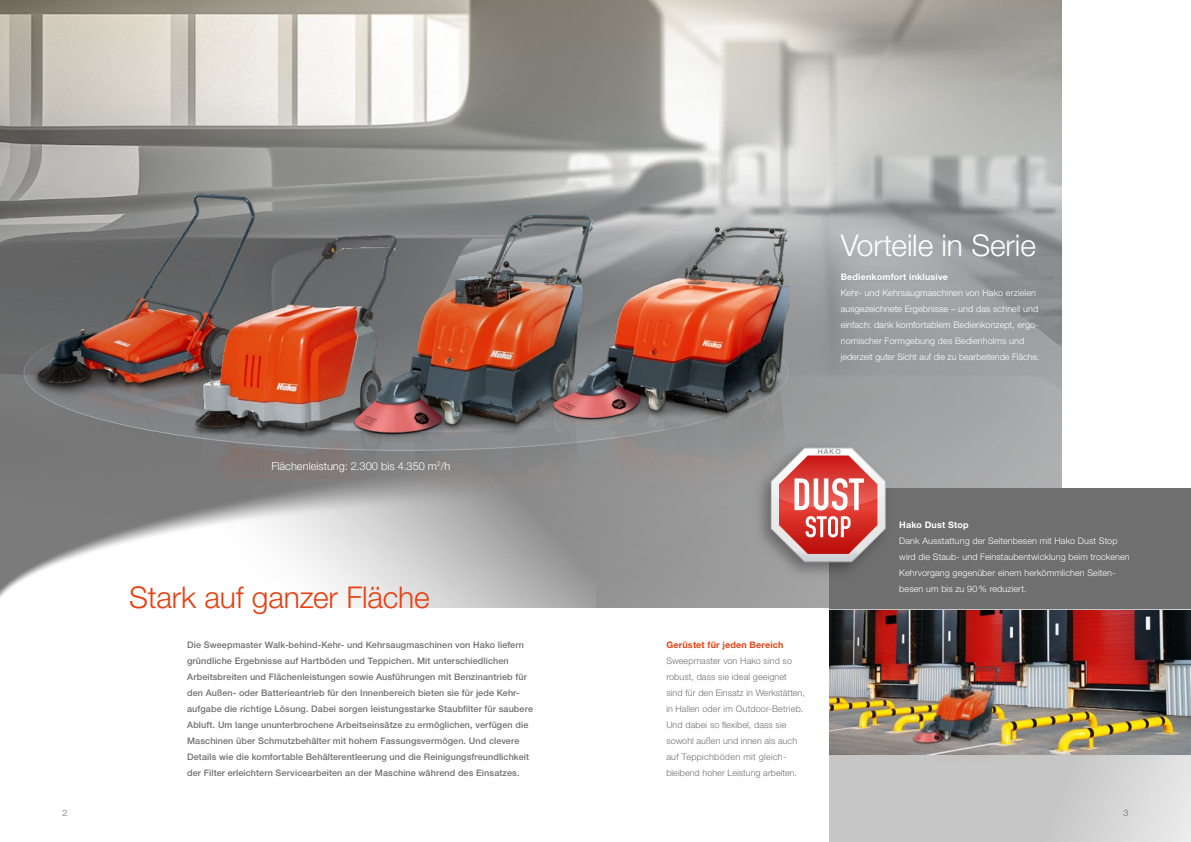
<style>
.page{position:relative;width:1191px;height:842px;background:#fff}
.page>*{position:absolute;margin:0;border:0;box-sizing:border-box;transform-origin:0 0}
.t1{font:300 30px "Helvetica Neue LT Std";letter-spacing:-.005em;color:#e74011}
.t2{font:300 30px "Helvetica Neue LT Std";letter-spacing:-.005em;color:#fff}
.t3{font:300 11px "Helvetica Neue LT Std";color:#fff}
.t4{font:500 9px/16px "Helvetica Neue LT Std";letter-spacing:.01em;color:#706f6f}
.t5{font:300 9px/16px "Helvetica Neue LT Std";letter-spacing:.01em;color:#fff}
.t6{font:300 9px/16px "Helvetica Neue LT Std";letter-spacing:.01em;color:#706f6f}
.t7{font:700 9px "Helvetica Neue LT Std";letter-spacing:.02em;color:#fff}
.t8{font:700 9px "Helvetica Neue LT Std";letter-spacing:.02em;color:#e74011}
.t9{font:6.9px "Helvetica Neue LT Std";color:#6f6f6e}
</style>
<div class="page">
<svg style="left:829px;top:608px;width:362px;height:234px;background:#cbcbcb"></svg>
<img style="left:0;top:0;width:1062px;height:608px">
<div style="left:829px;top:488px;width:362px;height:120px;background:#706f6f"></div>
<img style="left:829px;top:610px;width:362px;height:144px">
<img style="left:0;top:400px;width:595px;height:208px">
<img style="left:18px;top:156px;width:271px;height:328px">
<img style="left:184px;top:215px;width:168px;height:264px">
<img style="left:352px;top:195px;width:262px;height:335px">
<img style="left:527px;top:197px;width:294px;height:310px">
<img style="left:910px;top:660px;width:98px;height:117px">
<img style="left:748px;top:437px;width:148px;height:148px">
<svg style="left:770px;top:447px;width:116px;height:116px"></svg>
<h1 class="t2" style="left:840px;top:227px;width:197px">Vorteile in Serie</h1>
<p class="t7" style="left:840px;top:271px;width:109px">Bedienkomfort inklusive</p>
<p class="t5" style="left:840px;top:285px;width:200px">Kehr- und Kehrsaugmaschinen von Hako erzielen ausgezeichnete Ergebnisse – und das schnell und einfach: dank komfortablem Bedienkonzept, ergo&shy;nomischer Formgebung des Bedienholms und jederzeit guter Sicht auf die zu bearbeitende Fläche.</p>
<p class="t3" style="left:272px;top:459px;width:180px">Flächenleistung: 2.300 bis 4.350 m<sup>2</sup>/h</p>
<p class="t9" style="left:817px;top:448px;width:24px">HAKO</p>
<h1 class="t1" style="left:129px;top:579px;width:302px">Stark auf ganzer Fläche</h1>
<p class="t4" style="left:187px;top:637px;width:347px">Die Sweepmaster Walk-behind-Kehr- und Kehrsaugmaschinen von Hako liefern gründliche Ergebnisse auf Hartböden und Teppichen. Mit unterschiedlichen Arbeitsbreiten und Flächenleistungen sowie Ausführungen mit Benzinantrieb für den Außen- oder Batterieantrieb für den Innenbereich bieten sie für jede Kehr&shy;aufgabe die richtige Lösung. Dabei sorgen leistungsstarke Staubfilter für saubere Abluft. Um lange ununterbrochene Arbeitseinsätze zu ermöglichen, verfügen die Maschinen über Schmutzbehälter mit hohem Fassungsvermögen. Und clevere Details wie die komfortable Behälterentleerung und die Reinigungsfreundlichkeit der Filter erleichtern Servicearbeiten an der Maschine während des Einsatzes.</p>
<p class="t8" style="left:666px;top:639px;width:119px">Gerüstet für jeden Bereich</p>
<p class="t6" style="left:666px;top:653px;width:140px">Sweepmaster von Hako sind so robust, dass sie ideal geeignet sind für den Einsatz in Werkstätten, in Hallen oder im Outdoor-Betrieb.<br>Und dabei so flexibel, dass sie sowohl außen und innen als auch auf Teppichböden mit gleich&shy;bleibend hoher Leistung arbeiten.</p>
<p class="t7" style="left:899px;top:519px;width:71px">Hako Dust Stop</p>
<p class="t5" style="left:899px;top:533px;width:232px">Dank Ausstattung der Seitenbesen mit Hako Dust Stop wird die Staub- und Feinstaubentwicklung beim trockenen Kehrvorgang gegenüber einem herkömmlichen Seiten&shy;besen um bis zu 90 % reduziert.</p>
<p class="t6" style="left:62px;top:805px;width:7px">2</p>
<p class="t6" style="left:1123px;top:805px;width:7px">3</p>
</div>
